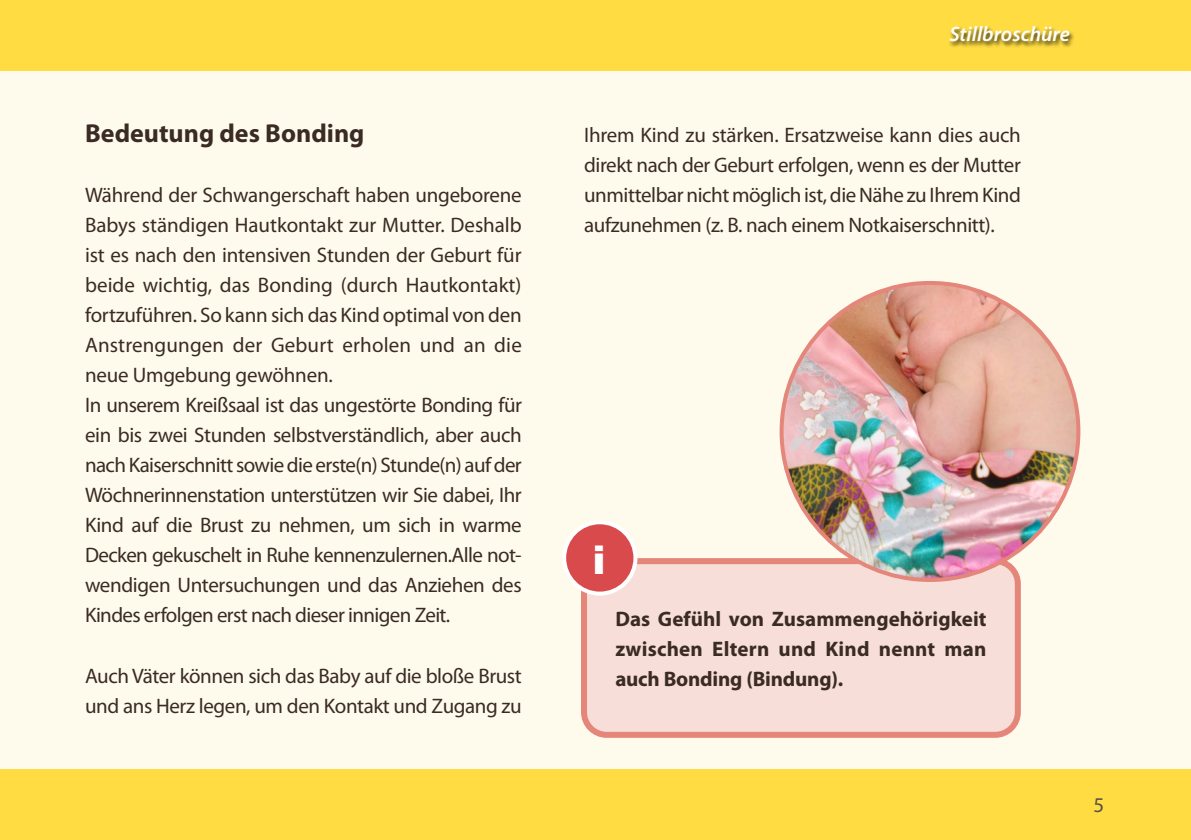
<style>
.page{position:relative;width:1191px;height:840px;background:#fff}
.page>*{position:absolute;margin:0;border:0;box-sizing:border-box;transform-origin:0 0}
.t1{font:900 39.6px "Arial";color:#fff}
.headline_myriad_13_1{font:700 26px "Myriad Pro";color:#3a2b24}
.fließ_myriad_10_5_15{font:21px/30px "Myriad Pro";letter-spacing:-.02em;color:#3a2b24;text-align:justify}
.fließ_myriad_10_5_15-2{font:700 21px/30px "Myriad Pro";letter-spacing:.01em;color:#3a2b24;text-align:justify}
.Kategorie-bold{font:italic 600 21px "Myriad Pro";color:#fff}
.fließ_myriad_10_5_13{font:21px "Myriad Pro";color:#554f4c}
</style>
<div class="page">
<div style="left:0;top:51px;width:1191px;height:740px;background:#fffbec"></div>
<div style="left:0;top:768px;width:1191px;height:71px;background:#ffdc42"></div>
<div style="left:0;top:0;width:1191px;height:71px;background:#ffdc42"></div>
<div style="left:947px;top:25px;width:127px;height:23px;background:#000;opacity:.75"></div>
<div style="left:584px;top:561px;width:433px;height:173px;background:#f8ded8;border-radius:23px"></div>
<div style="left:581px;top:558px;width:439px;height:179px;border:6px solid #e5867b;border-radius:23px"></div>
<div style="left:564px;top:522px;width:71px;height:71px;background:#d84a4c;border-radius:50%"></div>
<div style="left:562px;top:520px;width:75px;height:75px;border:4px solid #fff;border-radius:50%"></div>
<img style="left:781px;top:283px;width:297px;height:296px;border-radius:148px">
<p class="headline_myriad_13_1" style="left:85px;top:116px;width:281px">Bedeutung des Bonding</p>
<p class="fließ_myriad_10_5_15" style="left:85px;top:179px;width:438px">Während der Schwangerschaft haben ungeborene Babys ständigen Hautkontakt zur Mutter. Deshalb ist es nach den intensiven Stunden der Geburt für beide wichtig, das Bonding (durch Hautkontakt) fortzuführen. So kann sich das Kind optimal von den Anstrengungen der Geburt erholen und an die neue Umgebung gewöhnen.</p>
<p class="fließ_myriad_10_5_15" style="left:85px;top:389px;width:438px">In unserem Kreißsaal ist das ungestörte Bonding für ein bis zwei Stunden selbstverständlich, aber auch nach Kaiserschnitt sowie die erste(n) Stunde(n) auf der Wöchnerinnenstation unterstützen wir Sie dabei, Ihr Kind auf die Brust zu nehmen, um sich in warme Decken gekuschelt in Ruhe kennenzulernen.Alle not&shy;wendigen Untersuchungen und das Anziehen des Kindes erfolgen erst nach dieser innigen Zeit.</p>
<p class="fließ_myriad_10_5_15" style="left:85px;top:659px;width:438px">Auch Väter können sich das Baby auf die bloße Brust und ans Herz legen, um den Kontakt und Zugang zu</p>
<p class="Kategorie-bold" style="left:949px;top:21px;width:122px">Stillbroschüre</p>
<p class="fließ_myriad_10_5_15" style="left:584px;top:119px;width:438px">Ihrem Kind zu stärken. Ersatzweise kann dies auch direkt nach der Geburt erfolgen, wenn es der Mutter unmittelbar nicht möglich ist, die Nähe zu Ihrem Kind aufzunehmen (z. B. nach einem Notkaiserschnitt).</p>
<p class="t1" style="left:592px;top:530px;width:15px">i</p>
<p class="fließ_myriad_10_5_15-2" style="left:615px;top:602px;width:373px">Das Gefühl von Zusammengehörigkeit zwischen Eltern und Kind nennt man auch Bonding (Bindung).</p>
<p class="fließ_myriad_10_5_13" style="left:1093px;top:791px;width:12px">5</p>
</div>
